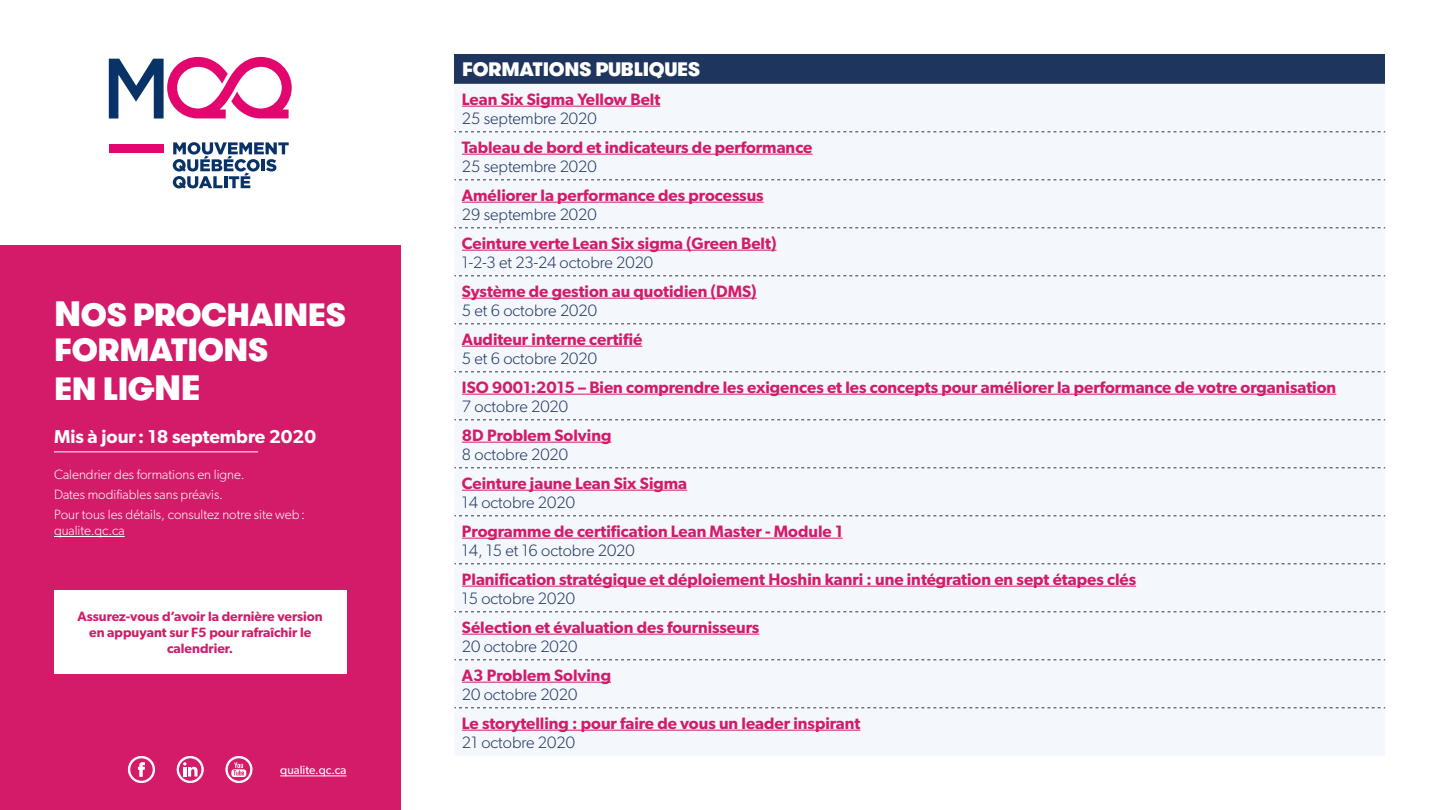
<style>
.page{position:relative;width:1440px;height:810px;background:#fff}
.page>*{position:absolute;margin:0;border:0;box-sizing:border-box;transform-origin:0 0}
.t1{font:900 32.25px/35.2px "GT Walsheim";letter-spacing:-.015em;color:#fff}
.t2{font:900 19.5px "GT Walsheim";letter-spacing:-.015em;color:#fff}
.t3{font:600 18.75px "Gibson";color:#fff}
.t4{font:600 16.5px "Gibson";color:#d41b69}
.t5{font:300 16.5px "Gibson";color:#1e355e}
.t6{font:300 13.5px/19.6px "Gibson";color:#fff}
.t7{font:600 13.5px/16.2px "Gibson";color:#d41b69;text-align:center}
.t8{font:12px "Gibson";color:#fff}
.s1{font-size:35.25px}
</style>
<div class="page">
<div style="left:109px;top:144px;width:55px;height:9px;background:#e2066e"></div>
<svg style="left:172px;top:142px;width:117px;height:47px"></svg>
<svg style="left:108px;top:56px;width:184px;height:63px"></svg>
<div style="left:0;top:245px;width:400px;height:565px;background:#d41b69"></div>
<hr style="left:54px;top:536px;width:71px;height:1px;background:#fff">
<div style="left:454px;top:54px;width:931px;height:30px;background:#1e355e"></div>
<div style="left:454px;top:84px;width:931px;height:671px;background:#f4f7fc"></div>
<svg style="left:454px;top:131px;width:931px;height:1px"></svg>
<svg style="left:454px;top:179px;width:931px;height:1px"></svg>
<svg style="left:454px;top:227px;width:931px;height:1px"></svg>
<svg style="left:454px;top:275px;width:931px;height:1px"></svg>
<svg style="left:454px;top:323px;width:931px;height:1px"></svg>
<svg style="left:454px;top:371px;width:931px;height:1px"></svg>
<svg style="left:454px;top:419px;width:931px;height:1px"></svg>
<svg style="left:454px;top:467px;width:931px;height:1px"></svg>
<svg style="left:454px;top:515px;width:931px;height:1px"></svg>
<svg style="left:454px;top:563px;width:931px;height:1px"></svg>
<svg style="left:454px;top:611px;width:931px;height:1px"></svg>
<svg style="left:454px;top:659px;width:931px;height:1px"></svg>
<svg style="left:454px;top:707px;width:931px;height:1px"></svg>
<hr style="left:462px;top:106px;width:198px;height:1px;background:#d41b69">
<hr style="left:462px;top:154px;width:351px;height:1px;background:#d41b69">
<hr style="left:462px;top:202px;width:302px;height:1px;background:#d41b69">
<hr style="left:462px;top:250px;width:315px;height:1px;background:#d41b69">
<hr style="left:462px;top:298px;width:295px;height:1px;background:#d41b69">
<hr style="left:462px;top:346px;width:180px;height:1px;background:#d41b69">
<hr style="left:462px;top:394px;width:874px;height:1px;background:#d41b69">
<hr style="left:462px;top:442px;width:149px;height:1px;background:#d41b69">
<hr style="left:462px;top:490px;width:225px;height:1px;background:#d41b69">
<hr style="left:462px;top:538px;width:381px;height:1px;background:#d41b69">
<hr style="left:462px;top:586px;width:674px;height:1px;background:#d41b69">
<hr style="left:462px;top:634px;width:297px;height:1px;background:#d41b69">
<hr style="left:462px;top:682px;width:149px;height:1px;background:#d41b69">
<hr style="left:462px;top:730px;width:398px;height:1px;background:#d41b69">
<svg style="left:225px;top:756px;width:27px;height:27px"></svg>
<svg style="left:177px;top:756px;width:27px;height:27px"></svg>
<svg style="left:128px;top:756px;width:27px;height:27px"></svg>
<hr style="left:280px;top:776px;width:66px;height:1px;background:#fff">
<hr style="left:54px;top:452px;width:204px;height:1px;background:#fff">
<div style="left:54px;top:590px;width:292px;height:83px;background:#fff"></div>
<h1 class="t1" style="left:54px;top:297px;width:294px"><span class="s1">N</span>OS PROCHAINES<br>FORMATIONS</h1>
<h1 class="t1" style="left:54px;top:371px;width:148px">EN LIG<span class="s1">NE</span></h1>
<p class="t3" style="left:54px;top:425px;width:264px">Mis à jour: 18 septembre 2020</p>
<p class="t6" style="left:54px;top:465px;width:253px">Calendrier des formations en ligne.<br>Dates modifiables sans préavis.<br>Pour tous les détails, consultez notre site web:</p>
<p class="t6" style="left:54px;top:520px;width:72px">qualite.qc.ca</p>
<p class="t7" style="left:78px;top:608px;width:247px">Assurez-vous d’avoir la dernière version en appuyant sur F5 pour rafraîchir le calendrier.</p>
<p class="t8" style="left:280px;top:763px;width:68px">qualite.qc.ca</p>
<p class="t2" style="left:462px;top:56px;width:240px">FORMATIONS PUBLIQUES</p>
<p class="t4" style="left:462px;top:89px;width:200px">Lean Six Sigma Yellow Belt</p>
<p class="t5" style="left:462px;top:109px;width:136px">25 septembre 2020</p>
<p class="t4" style="left:462px;top:137px;width:352px">Tableau de bord et indicateurs de performance</p>
<p class="t5" style="left:462px;top:157px;width:136px">25 septembre 2020</p>
<p class="t4" style="left:462px;top:185px;width:303px">Améliorer la performance des processus</p>
<p class="t5" style="left:462px;top:205px;width:136px">29 septembre 2020</p>
<p class="t4" style="left:462px;top:233px;width:316px">Ceinture verte Lean Six sigma (Green Belt)</p>
<p class="t5" style="left:462px;top:253px;width:193px">1-2-3 et 23-24 octobre 2020</p>
<p class="t4" style="left:462px;top:281px;width:296px">Système de gestion au quotidien (DMS)</p>
<p class="t5" style="left:462px;top:301px;width:136px">5 et 6 octobre 2020</p>
<p class="t4" style="left:462px;top:329px;width:182px">Auditeur interne certifié</p>
<p class="t5" style="left:462px;top:349px;width:136px">5 et 6 octobre 2020</p>
<p class="t4" style="left:462px;top:377px;width:876px">ISO 9001:2015 – Bien comprendre les exigences et les concepts pour améliorer la performance de votre organisation</p>
<p class="t5" style="left:462px;top:397px;width:108px">7 octobre 2020</p>
<p class="t4" style="left:462px;top:425px;width:151px">8D Problem Solving</p>
<p class="t5" style="left:462px;top:445px;width:108px">8 octobre 2020</p>
<p class="t4" style="left:462px;top:473px;width:227px">Ceinture jaune Lean Six Sigma</p>
<p class="t5" style="left:462px;top:493px;width:114px">14 octobre 2020</p>
<p class="t4" style="left:462px;top:521px;width:382px">Programme de certification Lean Master - Module 1</p>
<p class="t5" style="left:462px;top:541px;width:174px">14, 15 et 16 octobre 2020</p>
<p class="t4" style="left:462px;top:569px;width:676px">Planification stratégique et déploiement Hoshin kanri : une intégration en sept étapes clés</p>
<p class="t5" style="left:462px;top:589px;width:114px">15 octobre 2020</p>
<p class="t4" style="left:462px;top:617px;width:299px">Sélection et évaluation des fournisseurs</p>
<p class="t5" style="left:462px;top:637px;width:117px">20 octobre 2020</p>
<p class="t4" style="left:462px;top:665px;width:151px">A3 Problem Solving</p>
<p class="t5" style="left:462px;top:685px;width:117px">20 octobre 2020</p>
<p class="t4" style="left:462px;top:713px;width:400px">Le storytelling : pour faire de vous un leader inspirant</p>
<p class="t5" style="left:462px;top:733px;width:114px">21 octobre 2020</p>
</div>
